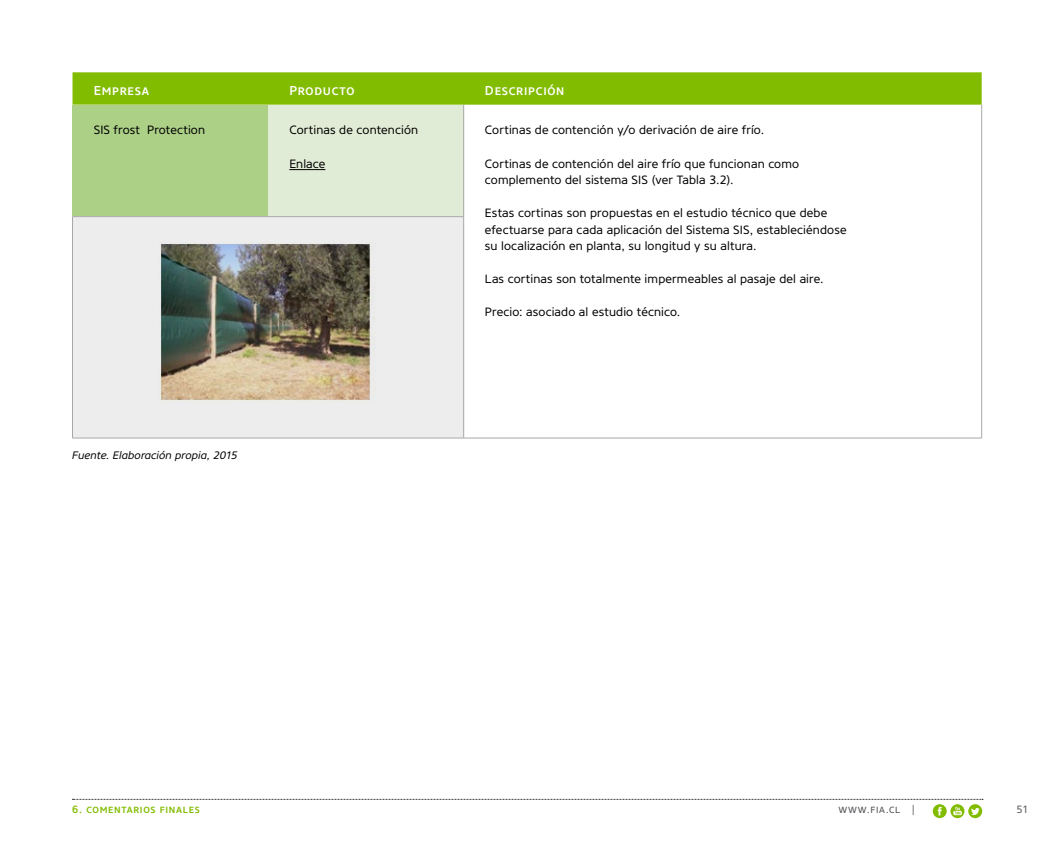
<style>
.page{position:relative;width:1063px;height:851px;background:#fff}
.page>*{position:absolute;margin:0;border:0;box-sizing:border-box;transform-origin:0 0}
.t1{font:500 12.9px "Core Sans NRSC55";letter-spacing:.055em;color:#fff}
.t2{font:12px/16.5px "Core Sans NR45";letter-spacing:.01em;color:#000}
.t3{font:italic 10.8px "Core Sans NR45";letter-spacing:.015em;color:#000}
.t4{font:500 10.5px "Core Sans NRSC55";letter-spacing:.065em;color:#82bc00}
.t5{font:10.5px "Core Sans NRSC45";letter-spacing:.06em;color:#55565a}
</style>
<div class="page">
<svg style="left:73px;top:798px;width:910px;height:20px"></svg>
<div style="left:73px;top:72px;width:909px;height:33px;background:#82bc00"></div>
<div style="left:73px;top:105px;width:195px;height:112px;background:#add087"></div>
<div style="left:268px;top:105px;width:196px;height:112px;background:#e1ecd6"></div>
<div style="left:73px;top:217px;width:391px;height:221px;background:#ededed"></div>
<hr style="left:464px;top:437px;width:518px;height:1px;background:#a9a8a9">
<hr style="left:72px;top:216px;width:196px;height:1px;background:#a9a8a9">
<hr style="left:72px;top:217px;width:1px;height:221px;background:#a9a8a9">
<hr style="left:268px;top:216px;width:196px;height:1px;background:#a9a8a9">
<hr style="left:72px;top:437px;width:196px;height:1px;background:#a9a8a9">
<hr style="left:268px;top:437px;width:196px;height:1px;background:#a9a8a9">
<hr style="left:463px;top:105px;width:1px;height:111px;background:#a9a8a9">
<hr style="left:981px;top:105px;width:1px;height:112px;background:#a9a8a9">
<hr style="left:463px;top:217px;width:1px;height:221px;background:#a9a8a9">
<hr style="left:981px;top:217px;width:1px;height:221px;background:#a9a8a9">
<hr style="left:289px;top:169px;width:36px;height:1px;background:#000">
<img style="left:160px;top:242px;width:215px;height:159px">
<p class="t1" style="left:94px;top:82px;width:57px">Empresa</p>
<p class="t1" style="left:289px;top:82px;width:67px">Producto</p>
<p class="t1" style="left:485px;top:82px;width:81px">Descripción</p>
<p class="t2" style="left:94px;top:122px;width:113px">SIS frost Protection</p>
<p class="t2" style="left:289px;top:122px;width:130px">Cortinas de contención</p>
<p class="t2" style="left:289px;top:155px;width:38px">Enlace</p>
<p class="t2" style="left:485px;top:122px;width:281px">Cortinas de contención y/o derivación de aire frío.</p>
<p class="t2" style="left:485px;top:155px;width:316px">Cortinas de contención del aire frío que funcionan como complemento del sistema SIS (ver Tabla 3.2).</p>
<p class="t2" style="left:485px;top:205px;width:363px">Estas cortinas son propuestas en el estudio técnico que debe efectuarse para cada aplicación del Sistema SIS, estableciéndose su localización en planta, su longitud y su altura.</p>
<p class="t2" style="left:485px;top:271px;width:340px">Las cortinas son totalmente impermeables al pasaje del aire.</p>
<p class="t2" style="left:485px;top:304px;width:197px">Precio: asociado al estudio técnico.</p>
<p class="t3" style="left:72px;top:448px;width:167px">Fuente. Elaboración propia, 2015</p>
<p class="t4" style="left:72px;top:802px;width:129px">6. comentarios finales</p>
<p class="t5" style="left:839px;top:802px;width:78px">WWW.FIA.CL |</p>
<p class="t5" style="left:1016px;top:802px;width:14px">51</p>
</div>
